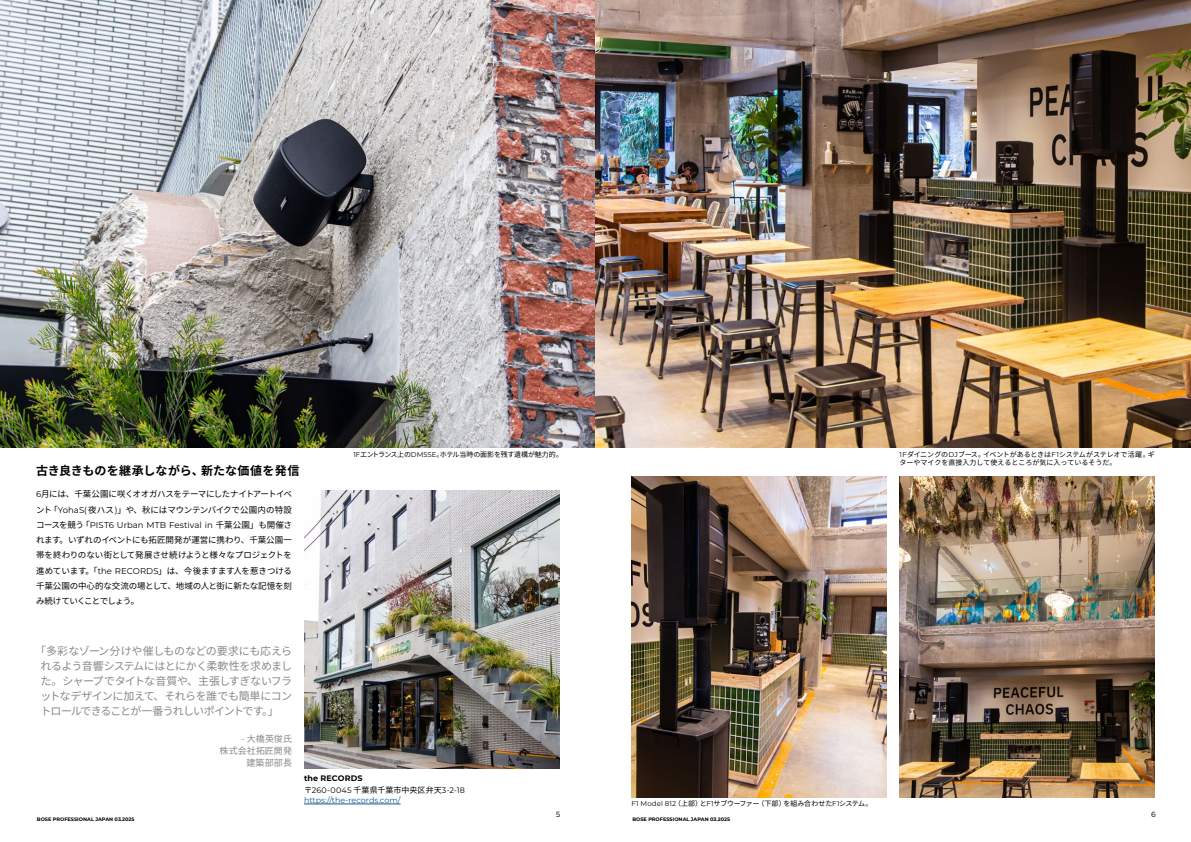
<style>
.page{position:relative;width:1191px;height:842px;background:#fff}
.page>*{position:absolute;margin:0;border:0;box-sizing:border-box;transform-origin:0 0}
.t1{font:700 12px "Noto Sans CJ Kjp";letter-spacing:.015em;color:#000}
.t2{font:11px/15px "Noto Sans CJ Kjp";letter-spacing:-.055em;color:#898989;text-align:justify}
.t3{font:9px/12px "Noto Sans CJ Kjp";letter-spacing:.01em;color:#898989;text-align:right}
.t4{font:8.5px/15.3px "Noto Sans CJ Kjp";letter-spacing:-.02em;color:#000}
.t5{font:8.5px "Montserrat";letter-spacing:.005em;color:#000}
.t6{font:8px/12.5px "Montserrat";letter-spacing:.02em;color:#000}
.t7{font:8px "Montserrat";color:#135596}
.t8{font:7.5px "Gotham";color:#000}
.t9{font:7px/8.4px "Noto Sans CJ Kjp";letter-spacing:-.005em;color:#000}
.t10{font:7px "Noto Sans CJ Kjp";letter-spacing:-.03em;color:#000}
.t11{font:700 5px "Montserrat";color:#000}
.s1{font-family:"Montserrat"}
.s2{font-family:"Noto Sans CJ Kjp"}
.s3{font-weight:700}
</style>
<div class="page">
<hr style="left:304px;top:804px;width:96px;height:1px;background:#135596">
<img style="left:0;top:0;width:1191px;height:448px">
<img style="left:631px;top:476px;width:256px;height:322px">
<img style="left:899px;top:476px;width:256px;height:322px">
<img style="left:304px;top:490px;width:255px;height:279px">
<h1 class="t1" style="left:36px;top:463px;width:265px">古き良きものを継承しながら、新たな価値を発信</h1>
<p class="t4" style="left:36px;top:487px;width:257px"><span class="s1">6</span>月には、千葉公園に咲くオオガハスをテーマにしたナイトアートイベント「<span class="s1">YohaS(</span>夜ハス<span class="s1">)</span>」や、秋にはマウンテンバイクで公園内の特設</p>
<p class="t5" style="left:36px;top:519px;width:257px"><span class="s2">コースを競う「</span>PIST6 Urban MTB Festival in <span class="s2">千葉公園」も開催さ</span></p>
<p class="t4" style="left:36px;top:533px;width:257px;text-align:justify">れます。いずれのイベントにも拓匠開発が運営に携わり、千葉公園一帯を終わりのない街として発展させ続けようと様々なプロジェクトを進めています。「<span class="s1">the RECORDS</span>」は、今後ますます人を惹きつける千葉公園の中心的な交流の場として、地域の人と街に新たな記憶を刻み続けていくことでしょう。</p>
<p class="t2" style="left:40px;top:644px;width:253px;text-indent:-6px">「多彩なゾーン分けや催しものなどの要求にも応えられるよう音響システムにはとにかく柔軟性を求めました。シャープでタイトな音質や、主張しすぎないフラットなデザインに加えて、それらを誰でも簡単にコントロールできることが一番うれしいポイントです。」</p>
<p class="t3" style="left:220px;top:733px;width:74px"><span class="s1">-</span> 大橋英俊氏<br>株式会社拓匠開発建築部部長</p>
<p class="t9" style="left:353px;top:450px;width:211px"><span class="s1">1F</span>エントランス上の<span class="s1">DM5SE</span>。ホテル当時の面影を残す遺構が魅力的。</p>
<p class="t6" style="left:304px;top:771px;width:162px"><span class="s3">the RECORDS<br></span><span class="s2">〒</span>260-0045 <span class="s2">千葉県千葉市中央区弁天</span>3-2-18</p>
<p class="t7" style="left:304px;top:794px;width:98px">https://the-records.com/</p>
<p class="t9" style="left:899px;top:450px;width:257px"><span class="s1">1F</span>ダイニングの<span class="s1">DJ</span>ブース。イベントがあるときは<span class="s1">F1</span>システムがステレオで活躍。ギターやマイクを直接入力して使えるところが気に入っているそうだ。</p>
<p class="t10" style="left:631px;top:799px;width:242px"><span class="s1">F1 Model 812</span>（上部）と<span class="s1">F1</span>サブウーファー（下部）を組み合わせた<span class="s1">F1</span>システム。</p>
<p class="t8" style="left:556px;top:809px;width:6px">5</p>
<p class="t8" style="left:1151px;top:809px;width:6px">6</p>
<p class="t11" style="left:37px;top:815px;width:99px">BOSE PROFESSIONAL JAPAN 03.2025</p>
<p class="t11" style="left:632px;top:815px;width:99px">BOSE PROFESSIONAL JAPAN 03.2025</p>
</div>
